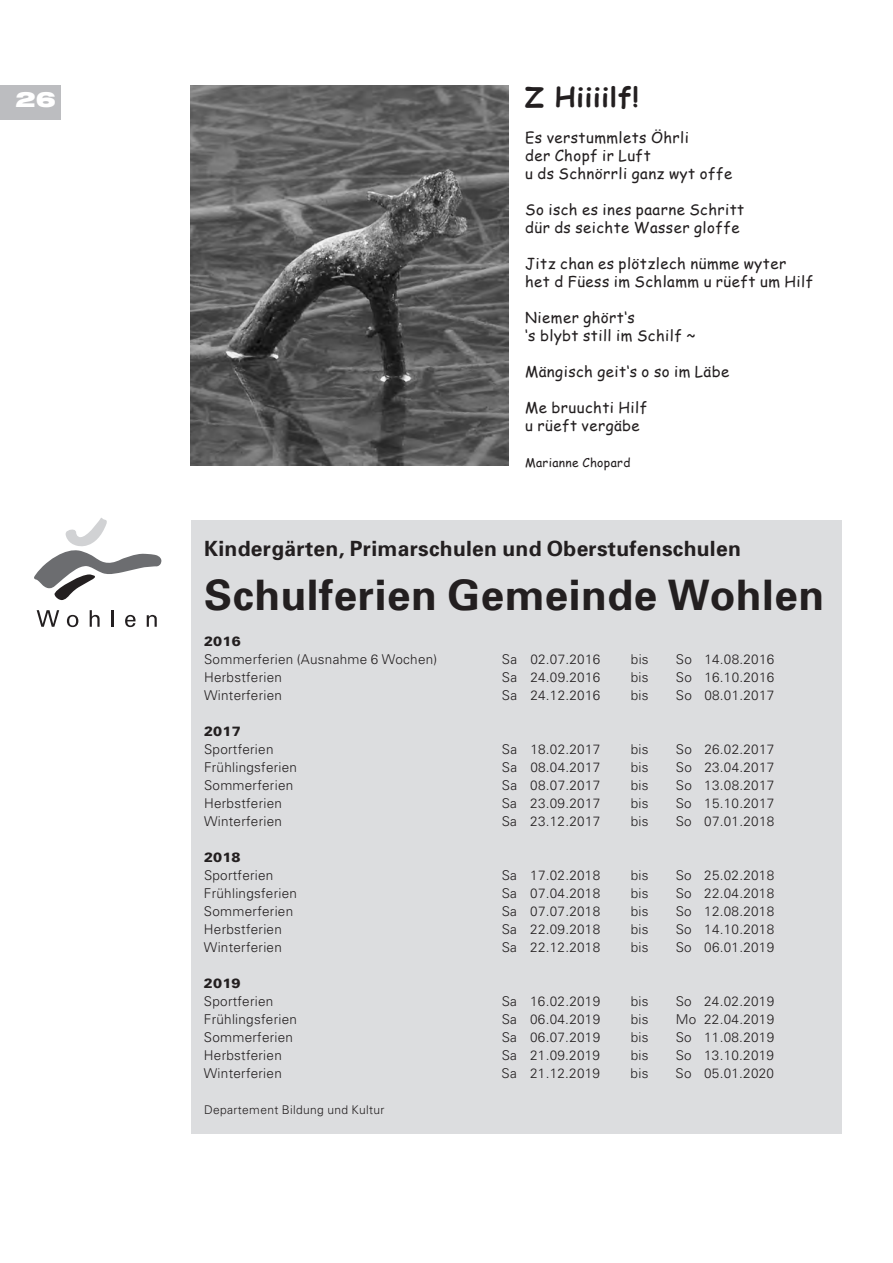
<style>
.page{position:relative;width:893px;height:1263px;background:#fff}
.page>*{position:absolute;margin:0;border:0;box-sizing:border-box;transform-origin:0 0}
.t1{font:700 42px "Univers";letter-spacing:.015em;color:#231f20}
.t2{font:700 27px "Comic Sans MS";letter-spacing:.03em;color:#231f20}
.t3{font:700 21px "Univers";letter-spacing:.015em;color:#231f20}
.t4{font:900 expanded 21px "Helvetica Neue LT Com";color:#fff}
.t5{font:15px/18px "Comic Sans MS";letter-spacing:.03em;color:#231f20}
.t6{font:300 13.5px "Univers";letter-spacing:.02em;color:#231f20}
.t7{font:900 13.5px "Univers";letter-spacing:.015em;color:#231f20}
.t8{font:300 12px "Univers";letter-spacing:.03em;color:#231f20}
.t9{font:12px "Comic Sans MS";letter-spacing:.03em;color:#231f20}
</style>
<div class="page">
<div style="left:0;top:85px;width:61px;height:35px;background:#bcbdc0"></div>
<img style="left:190px;top:85px;width:318px;height:381px">
<div style="left:191px;top:520px;width:651px;height:613px;background:#dcdddf"></div>
<svg style="left:34px;top:518px;width:127px;height:82px"></svg>
<svg style="left:37px;top:610px;width:22px;height:17px"></svg>
<svg style="left:67px;top:615px;width:11px;height:12px"></svg>
<svg style="left:90px;top:610px;width:10px;height:17px"></svg>
<svg style="left:112px;top:610px;width:2px;height:17px"></svg>
<svg style="left:125px;top:615px;width:11px;height:12px"></svg>
<svg style="left:147px;top:615px;width:10px;height:12px"></svg>
<h3 class="t4" style="left:15px;top:86px;width:42px">26</h3>
<h2 class="t2" style="left:525px;top:77px;width:115px">Z Hiiiilf!</h2>
<p class="t5" style="left:525px;top:128px;width:209px">Es verstummlets Öhrli<br>der Chopf ir Luft<br>u ds Schnörrli ganz wyt offe</p>
<p class="t5" style="left:525px;top:200px;width:221px">So isch es ines paarne Schritt dür ds seichte Wasser gloffe</p>
<p class="t5" style="left:525px;top:254px;width:290px">Jitz chan es plötzlech nümme wyter het d Füess im Schlamm u rüeft um Hilf</p>
<p class="t5" style="left:525px;top:308px;width:172px">Niemer ghört‘s<br>‘s blybt still im Schilf ~</p>
<p class="t5" style="left:525px;top:362px;width:206px">Mängisch geit‘s o so im Läbe</p>
<p class="t5" style="left:525px;top:398px;width:124px">Me bruuchti Hilf u rüeft vergäbe</p>
<p class="t9" style="left:525px;top:453px;width:107px">Marianne Chopard</p>
<h3 class="t3" style="left:204px;top:535px;width:538px">Kindergärten, Primarschulen und Oberstufenschulen</h3>
<h1 class="t1" style="left:204px;top:568px;width:622px">Schulferien Gemeinde Wohlen</h1>
<p class="t7" style="left:204px;top:633px;width:38px">2016</p>
<p class="t6" style="left:204px;top:651px;width:235px">Sommerferien (Ausnahme 6 Wochen)</p>
<p class="t6" style="left:502px;top:651px;width:100px">Sa 02.07.2016</p>
<p class="t6" style="left:631px;top:651px;width:19px">bis</p>
<p class="t6" style="left:676px;top:651px;width:100px">So 14.08.2016</p>
<p class="t6" style="left:204px;top:669px;width:79px">Herbstferien</p>
<p class="t6" style="left:502px;top:669px;width:100px">Sa 24.09.2016</p>
<p class="t6" style="left:631px;top:669px;width:19px">bis</p>
<p class="t6" style="left:676px;top:669px;width:100px">So 16.10.2016</p>
<p class="t6" style="left:204px;top:687px;width:79px">Winterferien</p>
<p class="t6" style="left:502px;top:687px;width:100px">Sa 24.12.2016</p>
<p class="t6" style="left:631px;top:687px;width:19px">bis</p>
<p class="t6" style="left:676px;top:687px;width:100px">So 08.01.2017</p>
<p class="t7" style="left:204px;top:723px;width:38px">2017</p>
<p class="t6" style="left:204px;top:741px;width:71px">Sportferien</p>
<p class="t6" style="left:502px;top:741px;width:100px">Sa 18.02.2017</p>
<p class="t6" style="left:631px;top:741px;width:19px">bis</p>
<p class="t6" style="left:676px;top:741px;width:100px">So 26.02.2017</p>
<p class="t6" style="left:204px;top:759px;width:95px">Frühlingsferien</p>
<p class="t6" style="left:502px;top:759px;width:100px">Sa 08.04.2017</p>
<p class="t6" style="left:631px;top:759px;width:19px">bis</p>
<p class="t6" style="left:676px;top:759px;width:100px">So 23.04.2017</p>
<p class="t6" style="left:204px;top:777px;width:91px">Sommerferien</p>
<p class="t6" style="left:502px;top:777px;width:100px">Sa 08.07.2017</p>
<p class="t6" style="left:631px;top:777px;width:19px">bis</p>
<p class="t6" style="left:676px;top:777px;width:100px">So 13.08.2017</p>
<p class="t6" style="left:204px;top:795px;width:79px">Herbstferien</p>
<p class="t6" style="left:502px;top:795px;width:100px">Sa 23.09.2017</p>
<p class="t6" style="left:631px;top:795px;width:19px">bis</p>
<p class="t6" style="left:676px;top:795px;width:100px">So 15.10.2017</p>
<p class="t6" style="left:204px;top:813px;width:79px">Winterferien</p>
<p class="t6" style="left:502px;top:813px;width:100px">Sa 23.12.2017</p>
<p class="t6" style="left:631px;top:813px;width:19px">bis</p>
<p class="t6" style="left:676px;top:813px;width:100px">So 07.01.2018</p>
<p class="t7" style="left:204px;top:849px;width:38px">2018</p>
<p class="t6" style="left:204px;top:867px;width:71px">Sportferien</p>
<p class="t6" style="left:502px;top:867px;width:100px">Sa 17.02.2018</p>
<p class="t6" style="left:631px;top:867px;width:19px">bis</p>
<p class="t6" style="left:676px;top:867px;width:100px">So 25.02.2018</p>
<p class="t6" style="left:204px;top:885px;width:95px">Frühlingsferien</p>
<p class="t6" style="left:502px;top:885px;width:100px">Sa 07.04.2018</p>
<p class="t6" style="left:631px;top:885px;width:19px">bis</p>
<p class="t6" style="left:676px;top:885px;width:100px">So 22.04.2018</p>
<p class="t6" style="left:204px;top:903px;width:91px">Sommerferien</p>
<p class="t6" style="left:502px;top:903px;width:100px">Sa 07.07.2018</p>
<p class="t6" style="left:631px;top:903px;width:19px">bis</p>
<p class="t6" style="left:676px;top:903px;width:100px">So 12.08.2018</p>
<p class="t6" style="left:204px;top:921px;width:79px">Herbstferien</p>
<p class="t6" style="left:502px;top:921px;width:100px">Sa 22.09.2018</p>
<p class="t6" style="left:631px;top:921px;width:19px">bis</p>
<p class="t6" style="left:676px;top:921px;width:100px">So 14.10.2018</p>
<p class="t6" style="left:204px;top:939px;width:79px">Winterferien</p>
<p class="t6" style="left:502px;top:939px;width:100px">Sa 22.12.2018</p>
<p class="t6" style="left:631px;top:939px;width:19px">bis</p>
<p class="t6" style="left:676px;top:939px;width:100px">So 06.01.2019</p>
<p class="t7" style="left:204px;top:975px;width:38px">2019</p>
<p class="t6" style="left:204px;top:993px;width:71px">Sportferien</p>
<p class="t6" style="left:502px;top:993px;width:100px">Sa 16.02.2019</p>
<p class="t6" style="left:631px;top:993px;width:19px">bis</p>
<p class="t6" style="left:676px;top:993px;width:100px">So 24.02.2019</p>
<p class="t6" style="left:204px;top:1011px;width:95px">Frühlingsferien</p>
<p class="t6" style="left:502px;top:1011px;width:100px">Sa 06.04.2019</p>
<p class="t6" style="left:631px;top:1011px;width:19px">bis</p>
<p class="t6" style="left:676px;top:1011px;width:100px">Mo 22.04.2019</p>
<p class="t6" style="left:204px;top:1029px;width:91px">Sommerferien</p>
<p class="t6" style="left:502px;top:1029px;width:100px">Sa 06.07.2019</p>
<p class="t6" style="left:631px;top:1029px;width:19px">bis</p>
<p class="t6" style="left:676px;top:1029px;width:100px">So 11.08.2019</p>
<p class="t6" style="left:204px;top:1047px;width:79px">Herbstferien</p>
<p class="t6" style="left:502px;top:1047px;width:100px">Sa 21.09.2019</p>
<p class="t6" style="left:631px;top:1047px;width:19px">bis</p>
<p class="t6" style="left:676px;top:1047px;width:100px">So 13.10.2019</p>
<p class="t6" style="left:204px;top:1065px;width:79px">Winterferien</p>
<p class="t6" style="left:502px;top:1065px;width:100px">Sa 21.12.2019</p>
<p class="t6" style="left:631px;top:1065px;width:19px">bis</p>
<p class="t6" style="left:676px;top:1065px;width:100px">So 05.01.2020</p>
<p class="t8" style="left:204px;top:1102px;width:182px">Departement Bildung und Kultur</p>
</div>
